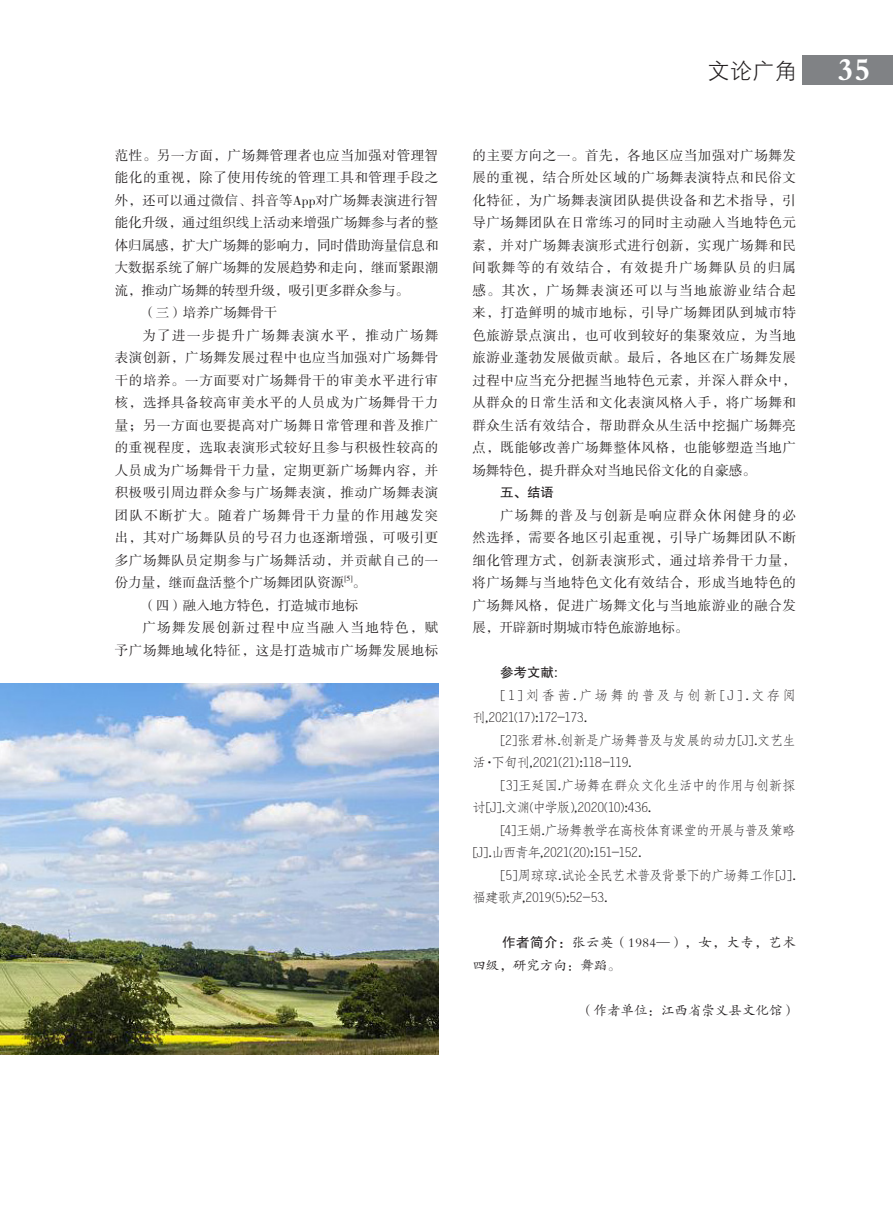
<style>
.page{position:relative;width:893px;height:1212px;background:#fff}
.page>*{position:absolute;margin:0;border:0;box-sizing:border-box;transform-origin:0 0}
.t1{font:22.5px "FZXH1 K GBK1 0";color:#231f20}
.正文{font:13.5px/22.5px "FZSSK GBK1 0";letter-spacing:.045em;color:#231f20;text-align:justify}
.参考文献{font:13.5px/22.5px "FZFSK GBK1 0";letter-spacing:-.04em;color:#231f20}
.参考文献-2{font:13.5px/22.5px "FZFSK GBK1 0";letter-spacing:-.065em;color:#231f20}
.参考文献-3{font:13.5px/22.5px "FZFSK GBK1 0";letter-spacing:.115em;color:#231f20}
.摘要{font:13.5px/22.5px "FZKTK GBK1 0";letter-spacing:.04em;color:#231f20}
.正文-2{font:13.5px "FZSSK GBK1 0";color:#231f20}
.作者单位{font:13.5px "FZKTK GBK1 0";color:#231f20}
.正文-3{font:13.5px "FZHTK GBK1 0";color:#231f20}
.正文-4{font:7.8px "FZSSK GBK1 0";color:#231f20}
.s1{font-family:"FZDBSK GBK1 0";font-size:33px;color:#fff}
.s2{font-family:"FZHTK GBK1 0"}
</style>
<div class="page">
<div style="left:803px;top:55px;width:90px;height:30px;background:#808285"></div>
<img style="left:0;top:683px;width:438px;height:371px">
<p class="正文" style="left:115px;top:144px;width:325px">范性。另一方面，广场舞管理者也应当加强对管理智能化的重视，除了使用传统的管理工具和管理手段之外，还可以通过微信、抖音等App对广场舞表演进行智能化升级，通过组织线上活动来增强广场舞参与者的整体归属感，扩大广场舞的影响力，同时借助海量信息和大数据系统了解广场舞的发展趋势和走向，继而紧跟潮流，推动广场舞的转型升级，吸引更多群众参与。</p>
<p class="正文-2" style="left:142px;top:305px;width:136px">（三）培养广场舞骨干</p>
<p class="正文" style="left:115px;top:324px;width:325px;text-indent:28px">为了进一步提升广场舞表演水平，推动广场舞表演创新，广场舞发展过程中也应当加强对广场舞骨干的培养。一方面要对广场舞骨干的审美水平进行审核，选择具备较高审美水平的人员成为广场舞骨干力量；另一方面也要提高对广场舞日常管理和普及推广的重视程度，选取表演形式较好且参与积极性较高的人员成为广场舞骨干力量，定期更新广场舞内容，并积极吸引周边群众参与广场舞表演，推动广场舞表演团队不断扩大。随着广场舞骨干力量的作用越发突出，其对广场舞队员的号召力也逐渐增强，可吸引更多广场舞队员定期参与广场舞活动，并贡献自己的一份力量，继而盘活整个广场舞团队资源</p>
<p class="正文-4" style="left:344px;top:574px;width:10px">[5]</p>
<p class="正文" style="left:353px;top:572px;width:15px">。</p>
<p class="正文-2" style="left:142px;top:598px;width:217px">（四）融入地方特色，打造城市地标</p>
<p class="正文" style="left:115px;top:617px;width:325px;text-align:right">广场舞发展创新过程中应当融入当地特色，赋<br>予广场舞地域化特征，这是打造城市广场舞发展地标</p>
<h1 class="t1" style="left:707px;top:59px;width:165px">文论广角 <span class="s1">35</span></h1>
<p class="正文" style="left:472px;top:144px;width:325px">的主要方向之一。首先，各地区应当加强对广场舞发展的重视，结合所处区域的广场舞表演特点和民俗文化特征，为广场舞表演团队提供设备和艺术指导，引导广场舞团队在日常练习的同时主动融入当地特色元素，并对广场舞表演形式进行创新，实现广场舞和民间歌舞等的有效结合，有效提升广场舞队员的归属感。其次，广场舞表演还可以与当地旅游业结合起来，打造鲜明的城市地标，引导广场舞团队到城市特色旅游景点演出，也可收到较好的集聚效应，为当地旅游业蓬勃发展做贡献。最后，各地区在广场舞发展过程中应当充分把握当地特色元素，并深入群众中，从群众的日常生活和文化表演风格入手，将广场舞和群众生活有效结合，帮助群众从生活中挖掘广场舞亮点，既能够改善广场舞整体风格，也能够塑造当地广场舞特色，提升群众对当地民俗文化的自豪感。</p>
<p class="正文-3" style="left:500px;top:485px;width:55px">五、结语</p>
<p class="正文" style="left:472px;top:504px;width:325px;text-indent:28px">广场舞的普及与创新是响应群众休闲健身的必然选择，需要各地区引起重视，引导广场舞团队不断细化管理方式，创新表演形式，通过培养骨干力量，将广场舞与当地特色文化有效结合，形成当地特色的广场舞风格，促进广场舞文化与当地旅游业的融合发展，开辟新时期城市特色旅游地标。</p>
<p class="正文-3" style="left:500px;top:665px;width:59px">参考文献:</p>
<p class="参考文献-3" style="left:472px;top:684px;width:325px;text-indent:28px">[1]刘香茜.广场舞的普及与创新[J].文存阅刊,2021(17):172-173.</p>
<p class="参考文献" style="left:472px;top:729px;width:325px;text-indent:28px">[2]张君林.创新是广场舞普及与发展的动力[J].文艺生活·下旬刊,2021(21):118-119.</p>
<p class="参考文献" style="left:472px;top:774px;width:325px;text-indent:28px">[3]王延国.广场舞在群众文化生活中的作用与创新探讨[J].文渊(中学版),2020(10):436.</p>
<p class="参考文献-2" style="left:472px;top:819px;width:325px;text-indent:28px">[4]王娟.广场舞教学在高校体育课堂的开展与普及策略[J].山西青年,2021(20):151-152.</p>
<p class="参考文献" style="left:472px;top:864px;width:325px;text-indent:28px">[5]周琼琼.试论全民艺术普及背景下的广场舞工作[J].福建歌声,2019(5):52-53.</p>
<p class="摘要" style="left:472px;top:932px;width:325px;text-indent:30px"><span class="s2">作者简介：</span>张云英（1984—），女，大专，艺术四级，研究方向：舞蹈。</p>
<p class="作者单位" style="left:580px;top:1003px;width:217px">（作者单位：江西省崇义县文化馆）</p>
</div>
